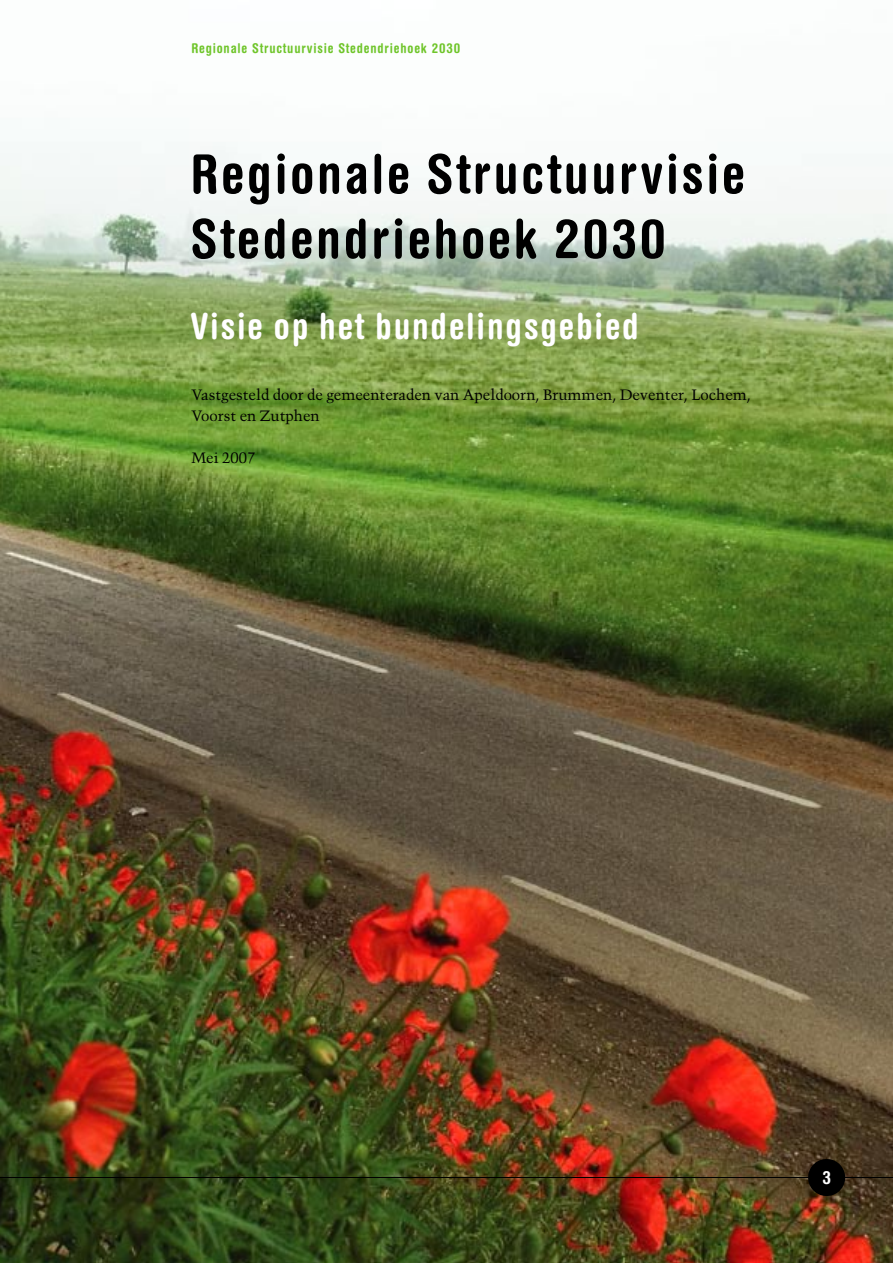
<style>
.page{position:relative;width:893px;height:1263px;background:#fff}
.page>*{position:absolute;margin:0;border:0;box-sizing:border-box;transform-origin:0 0}
.t1{font:700 condensed 54px/64.8px "Helvetica Rounded";letter-spacing:.05em;color:#000}
.t2{font:700 condensed 36px "Helvetica Rounded";letter-spacing:.05em;color:#fff}
.t3{font:700 condensed 18px "Helvetica Rounded";color:#fff}
.t4{font:15px/21px "Trump Mediaeval";color:#000}
.t5{font:700 condensed 13.5px "Helvetica Rounded";letter-spacing:.06em;color:#6fc52a}
</style>
<div class="page">
<img style="left:0;top:146px;width:893px;height:1117px">
<hr style="left:0;top:1177px;width:811px;height:1px;background:#000">
<svg style="left:800px;top:1151px;width:53px;height:52px;background:#312313"></svg>
<hr style="left:842px;top:1177px;width:51px;height:1px;background:#000">
<p class="t5" style="left:191px;top:40px;width:270px">Regionale Structuurvisie Stedendriehoek 2030</p>
<h1 class="t1" style="left:190px;top:141px;width:556px">Regionale Structuurvisie<br>Stedendriehoek 2030</h1>
<h2 class="t2" style="left:190px;top:304px;width:450px">Visie op het bundelingsgebied</h2>
<p class="t4" style="left:191px;top:384px;width:561px">Vastgesteld door de gemeenteraden van Apeldoorn, Brummen, Deventer, Lochem,<br>Voorst en Zutphen</p>
<p class="t4" style="left:191px;top:447px;width:66px">Mei 2007</p>
<p class="t3" style="left:822px;top:1167px;width:10px">3</p>
</div>
